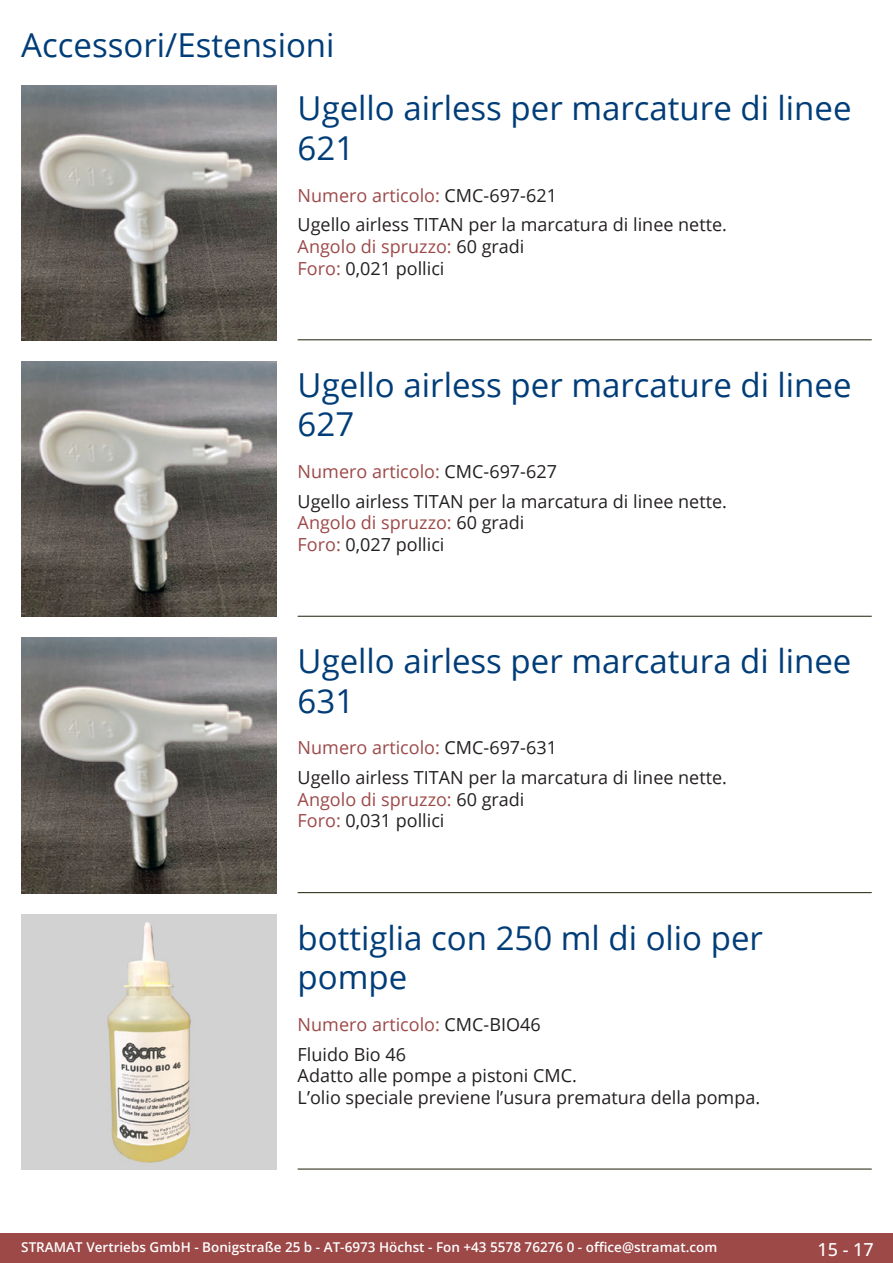
<style>
.page{position:relative;width:893px;height:1263px;background:#fff}
.page>*{position:absolute;margin:0;border:0;box-sizing:border-box;transform-origin:0 0}
.Produkttitel{font:33px/39.6px "Open Sans";color:#003d78}
.RastTitel{font:33px "Open Sans";color:#003d78}
.Beschreibung_Text{font:18px/21.6px "Open Sans";color:#231f20}
.TechDaten_Überschrif{font:18px "Open Sans";color:#9c4948}
.t1{font:500 18px "Open Sans";color:#fff}
.t2{font:600 13.5px "Open Sans";color:#fff}
.s1{color:#231f20}
.s2{color:#9c4948}
</style>
<div class="page">
<div style="left:0;top:1233px;width:893px;height:30px;background:#9c4948"></div>
<hr style="left:298px;top:340px;width:574px;height:1px;background:#201d08">
<hr style="left:298px;top:616px;width:574px;height:1px;background:#201d08">
<hr style="left:298px;top:892px;width:574px;height:1px;background:#201d08">
<hr style="left:298px;top:1169px;width:574px;height:1px;background:#201d08">
<img style="left:21px;top:85px;width:255px;height:255px">
<img style="left:21px;top:361px;width:255px;height:256px">
<img style="left:21px;top:638px;width:255px;height:255px">
<img style="left:21px;top:914px;width:255px;height:255px">
<p class="RastTitel" style="left:21px;top:22px;width:315px">Accessori/Estensioni</p>
<p class="Produkttitel" style="left:298px;top:88px;width:555px">Ugello airless per marcature di linee<br>621</p>
<p class="TechDaten_Überschrif" style="left:298px;top:183px;width:261px">Numero articolo: <span class="s1">CMC-697-621</span></p>
<p class="Beschreibung_Text" style="left:298px;top:214px;width:431px">Ugello airless TITAN per la marcatura di linee nette.<br><span class="s2">Angolo di spruzzo:</span> 60 gradi<br><span class="s2">Foro:</span> 0,021 pollici</p>
<p class="Produkttitel" style="left:298px;top:364px;width:555px">Ugello airless per marcature di linee<br>627</p>
<p class="TechDaten_Überschrif" style="left:298px;top:459px;width:261px">Numero articolo: <span class="s1">CMC-697-627</span></p>
<p class="Beschreibung_Text" style="left:298px;top:490px;width:431px">Ugello airless TITAN per la marcatura di linee nette.<br><span class="s2">Angolo di spruzzo:</span> 60 gradi<br><span class="s2">Foro:</span> 0,027 pollici</p>
<p class="Produkttitel" style="left:298px;top:640px;width:555px">Ugello airless per marcatura di linee<br>631</p>
<p class="TechDaten_Überschrif" style="left:298px;top:735px;width:261px">Numero articolo: <span class="s1">CMC-697-631</span></p>
<p class="Beschreibung_Text" style="left:298px;top:766px;width:431px">Ugello airless TITAN per la marcatura di linee nette.<br><span class="s2">Angolo di spruzzo:</span> 60 gradi<br><span class="s2">Foro:</span> 0,031 pollici</p>
<p class="Produkttitel" style="left:298px;top:917px;width:467px">bottiglia con 250 ml di olio per pompe</p>
<p class="TechDaten_Überschrif" style="left:298px;top:1012px;width:245px">Numero articolo: <span class="s1">CMC-BIO46</span></p>
<p class="Beschreibung_Text" style="left:298px;top:1043px;width:464px">Fluido Bio 46<br>Adatto alle pompe a pistoni CMC.<br>L’olio speciale previene l’usura prematura della pompa.</p>
<p class="t2" style="left:21px;top:1238px;width:698px">STRAMAT Vertriebs GmbH - Bonigstraße 25 b - AT-6973 Höchst - Fon +43 5578 76276 0 - office@stramat.com</p>
<p class="t1" style="left:817px;top:1237px;width:58px">15 - 17</p>
</div>
